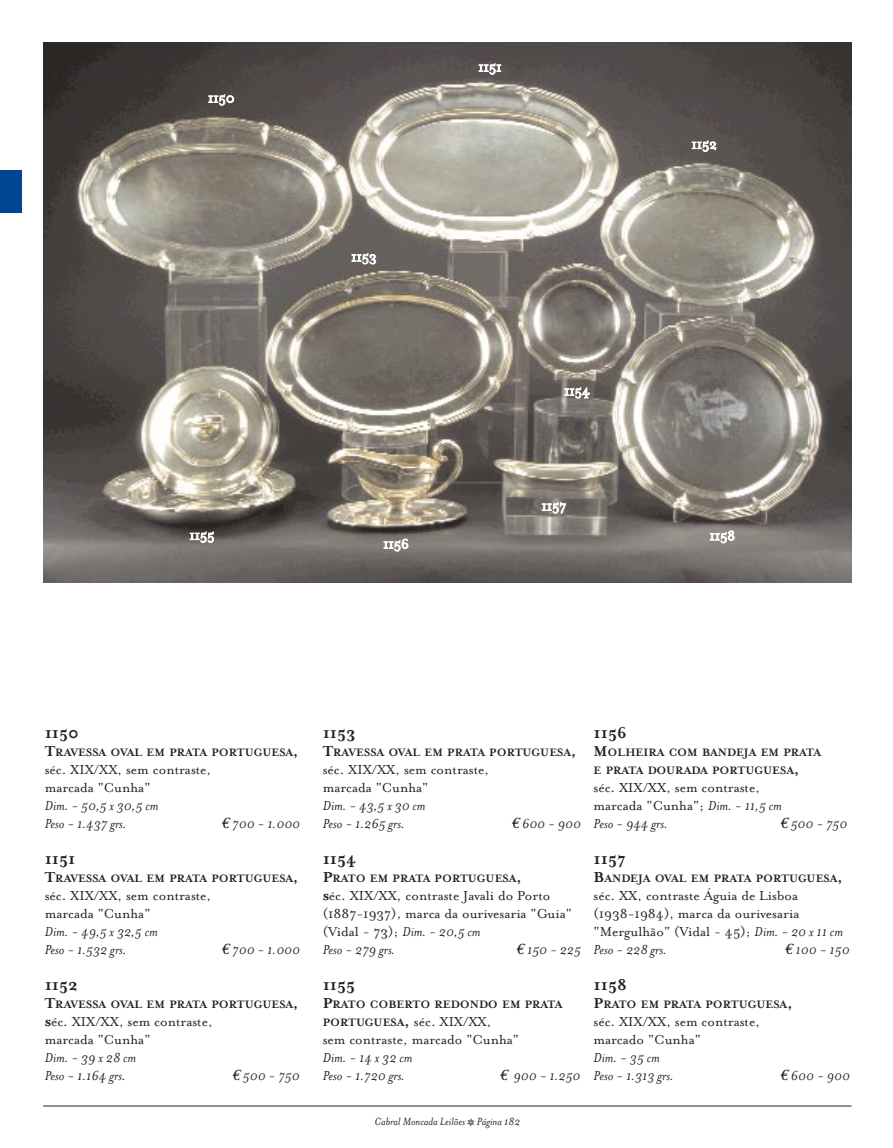
<style>
.page{position:relative;width:893px;height:1148px;background:#fff}
.page>*{position:absolute;margin:0;border:0;box-sizing:border-box;transform-origin:0 0}
.t1{font:700 18px "Mrs Eaves";color:#231f1f}
.t2{font:15px/18px "Mrs Eaves Roman";color:#231f1f}
.t3{font:italic 15px/18px "Mrs Eaves";color:#231f1f}
.t4{font:15px "Mrs Eaves Roman";letter-spacing:-.01em;color:#fff}
.t5{font:700 12.3px/18px "Mrs Eaves";color:#231f1f}
.t6{font:italic 12px "Mrs Eaves";color:#231f1f}
.s1{font-size:16.5px}
.s2{font-family:"Euro Serif"}
.s3{font-family:"Mrs Eaves";font-weight:700;font-size:18px}
.s4{font-family:"Mrs Eaves";font-style:italic}
.s5{font-family:"Mrs Eaves";font-weight:700;font-size:12.3px}
.s6{font-family:"Mrs Eaves";font-weight:700;font-size:16.5px}
.s7{font-family:"Mrs Eaves Fractions";font-style:normal}
</style>
<div class="page">
<img style="left:43px;top:43px;width:808px;height:540px">
<hr style="left:43px;top:1105px;width:808px;height:1px;background:#231f1f">
<div style="left:0;top:170px;width:22px;height:43px;background:#004594"></div>
<p class="t4" style="left:208px;top:89px;width:28px">1150</p>
<p class="t4" style="left:189px;top:525px;width:27px">1155</p>
<p class="t4" style="left:478px;top:57px;width:25px">1151</p>
<p class="t4" style="left:351px;top:247px;width:27px">1153</p>
<p class="t4" style="left:383px;top:534px;width:27px">1156</p>
<p class="t4" style="left:564px;top:381px;width:27px">1154</p>
<p class="t4" style="left:541px;top:496px;width:26px">1157</p>
<p class="t4" style="left:691px;top:135px;width:27px">1152</p>
<p class="t4" style="left:709px;top:526px;width:27px">1158</p>
<p class="t1" style="left:45px;top:721px;width:36px">1150</p>
<p class="t5" style="left:45px;top:743px;width:255px"><span class="s1">T</span>RAVESSA OVAL EM PRATA PORTUGUESA<span class="s1">,</span></p>
<p class="t2" style="left:45px;top:760px;width:168px">séc. XIX/XX, sem contraste, marcada "Cunha"</p>
<p class="t3" style="left:45px;top:796px;width:115px">Dim. - 50,5 x 30,5 cm<br>Peso - 1.437 grs.</p>
<p class="t3" style="left:222px;top:814px;width:80px"><span class="s2">€</span> 700 - 1.000</p>
<p class="t1" style="left:45px;top:847px;width:32px">1151</p>
<p class="t5" style="left:45px;top:869px;width:255px"><span class="s1">T</span>RAVESSA OVAL EM PRATA PORTUGUESA<span class="s1">,</span></p>
<p class="t2" style="left:45px;top:886px;width:168px">séc. XIX/XX, sem contraste, marcada "Cunha"</p>
<p class="t3" style="left:45px;top:922px;width:115px">Dim. - 49,5 x 32,5 cm<br>Peso - 1.532 grs.</p>
<p class="t3" style="left:222px;top:940px;width:80px"><span class="s2">€</span> 700 - 1.000</p>
<p class="t1" style="left:45px;top:973px;width:35px">1152</p>
<p class="t5" style="left:45px;top:995px;width:255px"><span class="s1">T</span>RAVESSA OVAL EM PRATA PORTUGUESA<span class="s1">,</span></p>
<p class="t2" style="left:45px;top:1012px;width:169px"><span class="s3">s</span>éc. XIX/XX, sem contraste, marcada "Cunha"</p>
<p class="t3" style="left:45px;top:1048px;width:93px">Dim. - 39 x 28 cm<br>Peso - 1.164 grs.</p>
<p class="t3" style="left:232px;top:1066px;width:69px"><span class="s2">€</span> 500 - 750</p>
<p class="t1" style="left:322px;top:721px;width:35px">1153</p>
<p class="t5" style="left:322px;top:743px;width:255px"><span class="s1">T</span>RAVESSA OVAL EM PRATA PORTUGUESA<span class="s1">,</span></p>
<p class="t2" style="left:322px;top:760px;width:168px">séc. XIX/XX, sem contraste, marcada "Cunha"</p>
<p class="t3" style="left:322px;top:796px;width:104px">Dim. - 43,5 x 30 cm<br>Peso - 1.265 grs.</p>
<p class="t3" style="left:511px;top:814px;width:71px"><span class="s2">€</span> 600 - 900</p>
<p class="t1" style="left:322px;top:847px;width:35px">1154</p>
<p class="t5" style="left:322px;top:869px;width:200px"><span class="s1">P</span>RATO EM PRATA PORTUGUESA<span class="s1">,</span></p>
<p class="t2" style="left:322px;top:886px;width:251px"><span class="s3">s</span>éc. XIX/XX, contraste Javali do Porto (1887-1937), marca da ourivesaria "Guia" (Vidal - 73); <span class="s4">Dim. - 20,5 cm</span></p>
<p class="t3" style="left:322px;top:940px;width:74px">Peso - 279 grs.</p>
<p class="t3" style="left:516px;top:940px;width:66px"><span class="s2">€</span> 150 - 225</p>
<p class="t1" style="left:322px;top:973px;width:34px">1155</p>
<p class="t5" style="left:322px;top:995px;width:241px"><span class="s1">P</span>RATO COBERTO REDONDO EM PRATA</p>
<p class="t2" style="left:322px;top:1012px;width:198px"><span class="s5">PORTUGUESA</span><span class="s6">,</span> séc. XIX/XX,<br>sem contraste, marcado "Cunha"</p>
<p class="t3" style="left:322px;top:1048px;width:91px">Dim. - 14 x 32 cm<br>Peso - 1.720 grs.</p>
<p class="t3" style="left:500px;top:1066px;width:82px"><span class="s2">€</span> 900 - 1.250</p>
<p class="t1" style="left:593px;top:721px;width:35px">1156</p>
<p class="t5" style="left:593px;top:743px;width:229px"><span class="s1">M</span>OLHEIRA COM BANDEJA EM PRATA<br>E PRATA DOURADA PORTUGUESA<span class="s1">,</span></p>
<p class="t2" style="left:593px;top:778px;width:190px">séc. XIX/XX, sem contraste, marcada "Cunha"; <span class="s4">Dim. - 11,5 cm</span></p>
<p class="t3" style="left:593px;top:814px;width:76px">Peso - 944 grs.</p>
<p class="t3" style="left:780px;top:814px;width:69px"><span class="s2">€</span> 500 - 750</p>
<p class="t1" style="left:593px;top:847px;width:34px">1157</p>
<p class="t5" style="left:593px;top:869px;width:251px"><span class="s1">B</span>ANDEJA OVAL EM PRATA PORTUGUESA<span class="s1">,</span></p>
<p class="t2" style="left:593px;top:886px;width:251px">séc. XX, contraste Águia de Lisboa (1938-1984), marca da ourivesaria "Mergulhão" (Vidal - 45); <span class="s4">Dim. - 20 x 11 cm</span></p>
<p class="t3" style="left:593px;top:940px;width:75px">Peso - 228 grs.</p>
<p class="t3" style="left:785px;top:940px;width:66px"><span class="s2">€</span> 100 - 150</p>
<p class="t1" style="left:593px;top:973px;width:35px">1158</p>
<p class="t5" style="left:593px;top:995px;width:200px"><span class="s1">P</span>RATO EM PRATA PORTUGUESA<span class="s1">,</span></p>
<p class="t2" style="left:593px;top:1012px;width:168px">séc. XIX/XX, sem contraste, marcado "Cunha"</p>
<p class="t3" style="left:593px;top:1048px;width:82px">Dim. - 35 cm<br>Peso - 1.313 grs.</p>
<p class="t3" style="left:780px;top:1066px;width:71px"><span class="s2">€</span> 600 - 900</p>
<p class="t6" style="left:374px;top:1113px;width:147px">Cabral Moncada Leilões <span class="s7">Q</span> Página 182</p>
</div>
